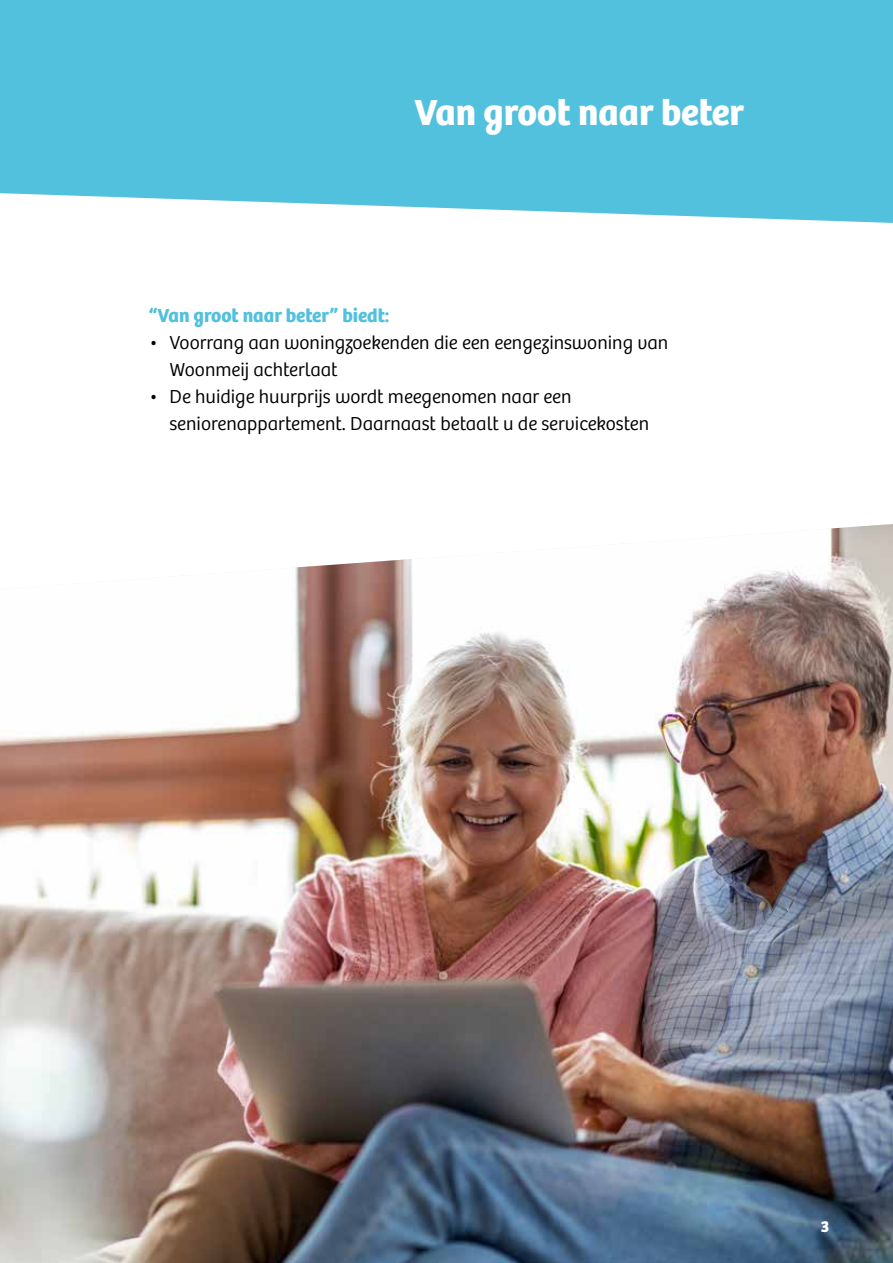
<style>
.page{position:relative;width:893px;height:1263px;background:#fff}
.page>*{position:absolute;margin:0;border:0;box-sizing:border-box;transform-origin:0 0}
.t1{font:700 37.5px "Bree";color:#fff}
.t2{font:300 19.5px/27px "Bree";color:#000}
.t3{font:700 19.5px "Bree";color:#52c1dd}
.t4{font:700 16.5px "Bree";color:#fff}
</style>
<div class="page">
<img style="left:0;top:524px;width:893px;height:739px">
<div style="left:0;top:0;width:893px;height:223px;background:#52c1dd"></div>
<h1 class="t1" style="left:414px;top:90px;width:331px">Van groot naar beter</h1>
<p class="t3" style="left:149px;top:304px;width:242px">“Van groot naar beter” biedt:</p>
<p class="t2" style="left:169px;top:330px;width:500px;text-indent:-21px">• Voorrang aan woningzoekenden die een eengezinswoning van<br>Woonmeij achterlaat</p>
<p class="t2" style="left:169px;top:384px;width:481px;text-indent:-21px">• De huidige huurprijs wordt meegenomen naar een seniorenappartement. Daarnaast betaalt u de servicekosten</p>
<p class="t4" style="left:821px;top:1217px;width:10px">3</p>
</div>
